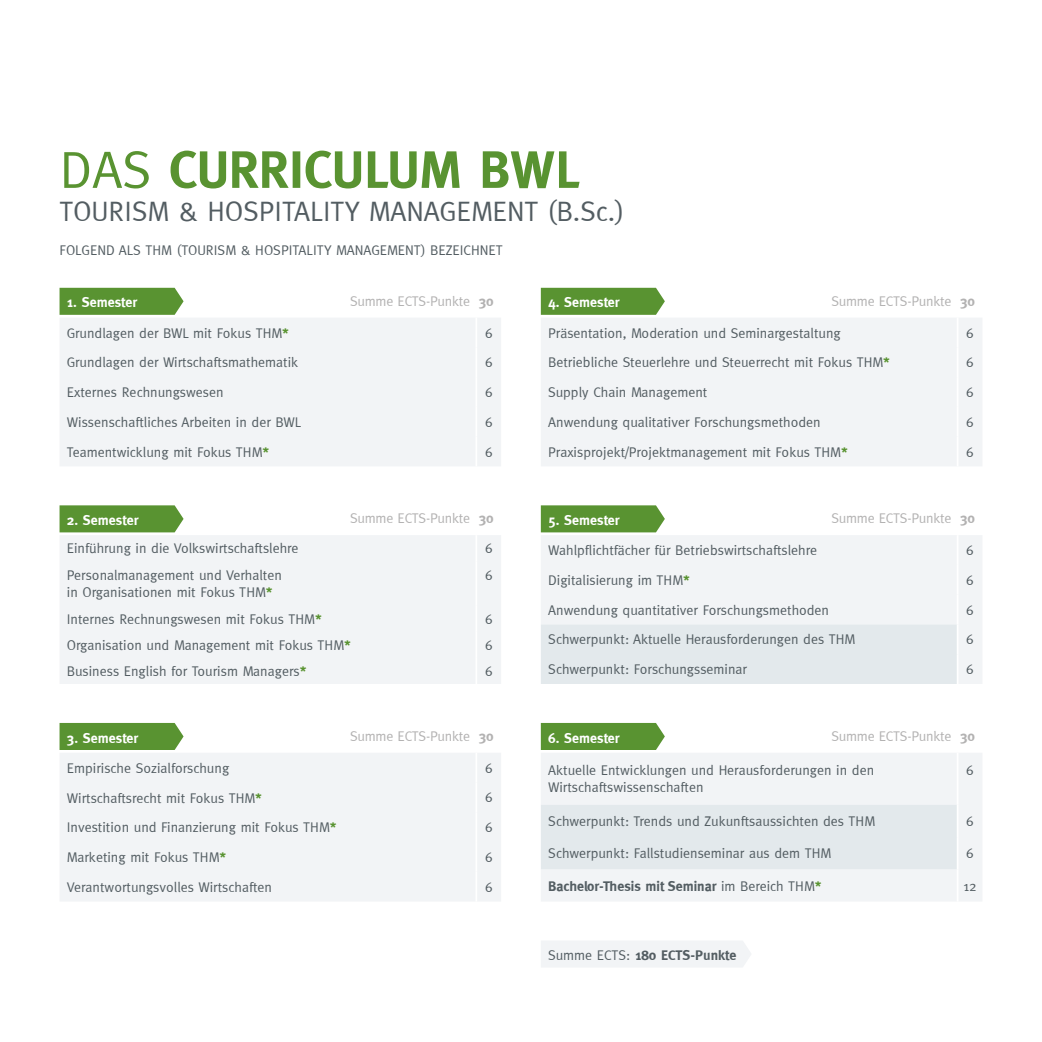
<style>
.page{position:relative;width:1042px;height:1042px;background:#fff}
.page>*{position:absolute;margin:0;border:0;box-sizing:border-box;transform-origin:0 0}
.t1{font:700 52.5px "Meta";color:#599331}
.t2{font:28px "Meta";color:#535d62}
.t3{font:14px/16.8px "Meta";color:#535d62}
.t4{font:14px "Meta";letter-spacing:-.015em;color:#b3b2b2}
.t5{font:700 14px "Meta";color:#535d62}
.t6{font:700 14px "Meta";color:#fff}
.s1{font-weight:400}
.s2{font-weight:700}
.s3{font-weight:700;color:#599331}
.s4{color:#599331}
</style>
<div class="page">
<div style="left:541px;top:941px;width:210px;height:26px;background:#f2f4f6"></div>
<svg style="left:60px;top:288px;width:124px;height:27px;background:#60973a"></svg>
<div style="left:60px;top:318px;width:441px;height:148px;background:#f2f4f6"></div>
<hr style="left:475px;top:317px;width:2px;height:30px;background:#fff">
<hr style="left:475px;top:347px;width:2px;height:30px;background:#fff">
<hr style="left:475px;top:377px;width:2px;height:30px;background:#fff">
<hr style="left:475px;top:407px;width:2px;height:30px;background:#fff">
<hr style="left:475px;top:437px;width:2px;height:29px;background:#fff">
<div style="left:60px;top:723px;width:124px;height:27px;background:#599331"></div>
<div style="left:60px;top:753px;width:441px;height:148px;background:#f2f4f6"></div>
<hr style="left:475px;top:753px;width:2px;height:29px;background:#fff">
<hr style="left:475px;top:782px;width:2px;height:30px;background:#fff">
<hr style="left:475px;top:812px;width:2px;height:30px;background:#fff">
<hr style="left:475px;top:842px;width:2px;height:30px;background:#fff">
<hr style="left:475px;top:872px;width:2px;height:29px;background:#fff">
<svg style="left:541px;top:505px;width:124px;height:27px;background:#61983b"></svg>
<div style="left:541px;top:535px;width:441px;height:149px;background:#f2f4f6"></div>
<hr style="left:957px;top:535px;width:1px;height:30px;background:#fff">
<hr style="left:957px;top:565px;width:1px;height:30px;background:#fff">
<svg style="left:541px;top:595px;width:417px;height:89px"></svg>
<hr style="left:957px;top:624px;width:1px;height:30px;background:#fff">
<hr style="left:957px;top:654px;width:1px;height:30px;background:#fff">
<div style="left:541px;top:318px;width:441px;height:148px;background:#f2f4f6"></div>
<hr style="left:957px;top:317px;width:1px;height:30px;background:#fff">
<hr style="left:957px;top:347px;width:1px;height:30px;background:#fff">
<hr style="left:957px;top:377px;width:1px;height:30px;background:#fff">
<hr style="left:957px;top:407px;width:1px;height:30px;background:#fff">
<svg style="left:957px;top:437px;width:1px;height:29px"></svg>
<svg style="left:541px;top:288px;width:124px;height:27px;background:#609739"></svg>
<div style="left:541px;top:723px;width:124px;height:27px;background:#599331"></div>
<div style="left:541px;top:753px;width:441px;height:148px;background:#f2f4f6"></div>
<div style="left:541px;top:805px;width:416px;height:64px;background:#e3e9ec"></div>
<hr style="left:957px;top:753px;width:1px;height:52px;background:#fff">
<hr style="left:957px;top:805px;width:1px;height:32px;background:#fff">
<hr style="left:957px;top:837px;width:1px;height:32px;background:#fff">
<hr style="left:957px;top:869px;width:1px;height:32px;background:#fff">
<div style="left:60px;top:535px;width:441px;height:149px;background:#f2f4f6"></div>
<hr style="left:475px;top:535px;width:2px;height:26px;background:#fff">
<hr style="left:475px;top:561px;width:2px;height:45px;background:#fff">
<hr style="left:475px;top:606px;width:2px;height:26px;background:#fff">
<hr style="left:475px;top:632px;width:2px;height:26px;background:#fff">
<hr style="left:475px;top:658px;width:2px;height:26px;background:#fff">
<svg style="left:60px;top:505px;width:124px;height:27px;background:#61983b"></svg>
<h1 class="t1" style="left:60px;top:139px;width:522px"><span class="s1">DAS</span> CURRICULUM BWL</h1>
<h2 class="t2" style="left:60px;top:196px;width:566px">TOURISM &amp; HOSPITALITY MANAGEMENT (B.Sc.)</h2>
<p class="t3" style="left:60px;top:242px;width:445px">FOLGEND ALS THM (TOURISM &amp; HOSPITALITY MANAGEMENT) BEZEICHNET</p>
<p class="t6" style="left:67px;top:294px;width:72px">1. Semester</p>
<p class="t4" style="left:350px;top:293px;width:145px">Summe ECTS-Punkte <span class="s2">30</span></p>
<p class="t3" style="left:67px;top:324px;width:223px">Grundlagen der BWL mit Fokus THM<span class="s3">*</span></p>
<p class="t3" style="left:485px;top:324px;width:9px">6</p>
<p class="t3" style="left:67px;top:354px;width:233px">Grundlagen der Wirtschaftsmathematik</p>
<p class="t3" style="left:485px;top:354px;width:9px">6</p>
<p class="t3" style="left:67px;top:384px;width:158px">Externes Rechnungswesen</p>
<p class="t3" style="left:485px;top:384px;width:9px">6</p>
<p class="t3" style="left:67px;top:413px;width:236px">Wissenschaftliches Arbeiten in der BWL</p>
<p class="t3" style="left:485px;top:413px;width:9px">6</p>
<p class="t3" style="left:67px;top:443px;width:204px">Teamentwicklung mit Fokus THM<span class="s3">*</span></p>
<p class="t3" style="left:485px;top:443px;width:9px">6</p>
<p class="t6" style="left:67px;top:512px;width:73px">2. Semester</p>
<p class="t4" style="left:350px;top:510px;width:145px">Summe ECTS-Punkte <span class="s2">30</span></p>
<p class="t3" style="left:67px;top:540px;width:233px">Einführung in die Volkswirtschaftslehre</p>
<p class="t3" style="left:485px;top:540px;width:9px">6</p>
<p class="t3" style="left:67px;top:567px;width:216px">Personalmanagement und Verhalten in Organisationen mit Fokus THM<span class="s3">*</span></p>
<p class="t3" style="left:485px;top:567px;width:9px">6</p>
<p class="t3" style="left:67px;top:611px;width:256px">Internes Rechnungswesen mit Fokus THM<span class="s3">*</span></p>
<p class="t3" style="left:485px;top:610px;width:9px">6</p>
<p class="t3" style="left:67px;top:637px;width:285px">Organisation und Management mit Fokus THM<span class="s3">*</span></p>
<p class="t3" style="left:485px;top:636px;width:9px">6</p>
<p class="t3" style="left:67px;top:663px;width:241px">Business English for Tourism Managers<span class="s3">*</span></p>
<p class="t3" style="left:485px;top:662px;width:9px">6</p>
<p class="t6" style="left:67px;top:729px;width:73px">3. Semester</p>
<p class="t4" style="left:350px;top:728px;width:145px">Summe ECTS-Punkte <span class="s2">30</span></p>
<p class="t3" style="left:67px;top:759px;width:164px">Empirische Sozialforschung</p>
<p class="t3" style="left:485px;top:759px;width:9px">6</p>
<p class="t3" style="left:67px;top:789px;width:197px">Wirtschaftsrecht mit Fokus THM<span class="s3">*</span></p>
<p class="t3" style="left:485px;top:789px;width:9px">6</p>
<p class="t3" style="left:67px;top:819px;width:271px">Investition und Finanzierung mit Fokus THM<span class="s3">*</span></p>
<p class="t3" style="left:485px;top:819px;width:9px">6</p>
<p class="t3" style="left:67px;top:848px;width:161px">Marketing mit Fokus THM<span class="s3">*</span></p>
<p class="t3" style="left:485px;top:848px;width:9px">6</p>
<p class="t3" style="left:67px;top:878px;width:207px">Verantwortungsvolles Wirtschaften</p>
<p class="t3" style="left:485px;top:878px;width:9px">6</p>
<p class="t6" style="left:548px;top:294px;width:73px">4. Semester</p>
<p class="t4" style="left:831px;top:293px;width:145px">Summe ECTS-Punkte <span class="s2">30</span></p>
<p class="t3" style="left:548px;top:324px;width:294px">Präsentation, Moderation und Seminargestaltung</p>
<p class="t3" style="left:966px;top:324px;width:9px">6</p>
<p class="t3" style="left:548px;top:354px;width:343px">Betriebliche Steuerlehre und Steuerrecht mit Fokus THM<span class="s3">*</span></p>
<p class="t3" style="left:966px;top:354px;width:9px">6</p>
<p class="t3" style="left:548px;top:384px;width:161px">Supply Chain Management</p>
<p class="t3" style="left:966px;top:384px;width:9px">6</p>
<p class="t3" style="left:548px;top:413px;width:274px">Anwendung qualitativer Forschungsmethoden</p>
<p class="t3" style="left:966px;top:413px;width:9px">6</p>
<p class="t3" style="left:548px;top:443px;width:301px">Praxisprojekt/Projektmanagement mit Fokus THM<span class="s3">*</span></p>
<p class="t3" style="left:966px;top:443px;width:9px">6</p>
<p class="t6" style="left:548px;top:512px;width:73px">5. Semester</p>
<p class="t4" style="left:831px;top:510px;width:145px">Summe ECTS-Punkte <span class="s2">30</span></p>
<p class="t3" style="left:548px;top:542px;width:270px">Wahlpflichtfächer für Betriebswirtschaftslehre</p>
<p class="t3" style="left:966px;top:542px;width:9px">6</p>
<p class="t3" style="left:548px;top:571px;width:143px">Digitalisierung im THM<span class="s3">*</span></p>
<p class="t3" style="left:966px;top:571px;width:9px">6</p>
<p class="t3" style="left:548px;top:601px;width:282px">Anwendung quantitativer Forschungsmethoden</p>
<p class="t3" style="left:966px;top:601px;width:9px">6</p>
<p class="t3" style="left:548px;top:631px;width:308px">Schwerpunkt: Aktuelle Herausforderungen des THM</p>
<p class="t3" style="left:966px;top:631px;width:9px">6</p>
<p class="t3" style="left:548px;top:661px;width:200px">Schwerpunkt: Forschungsseminar</p>
<p class="t3" style="left:966px;top:661px;width:9px">6</p>
<p class="t6" style="left:548px;top:729px;width:73px">6. Semester</p>
<p class="t4" style="left:831px;top:728px;width:145px">Summe ECTS-Punkte <span class="s2">30</span></p>
<p class="t3" style="left:548px;top:762px;width:327px">Aktuelle Entwicklungen und Herausforderungen in den<br>Wirtschaftswissenschaften</p>
<p class="t3" style="left:966px;top:762px;width:9px">6</p>
<p class="t3" style="left:548px;top:812px;width:328px">Schwerpunkt: Trends und Zukunftsaussichten des THM</p>
<p class="t3" style="left:966px;top:812px;width:9px">6</p>
<p class="t3" style="left:548px;top:845px;width:284px">Schwerpunkt: Fallstudienseminar aus dem THM</p>
<p class="t3" style="left:966px;top:845px;width:9px">6</p>
<p class="t5" style="left:548px;top:877px;width:275px">Bachelor-Thesis mit Seminar <span class="s1">im Bereich THM</span><span class="s4">*</span></p>
<p class="t3" style="left:963px;top:877px;width:14px">12</p>
<p class="t5" style="left:548px;top:947px;width:190px"><span class="s1">Summe ECTS:</span> 180 ECTS-Punkte</p>
</div>
